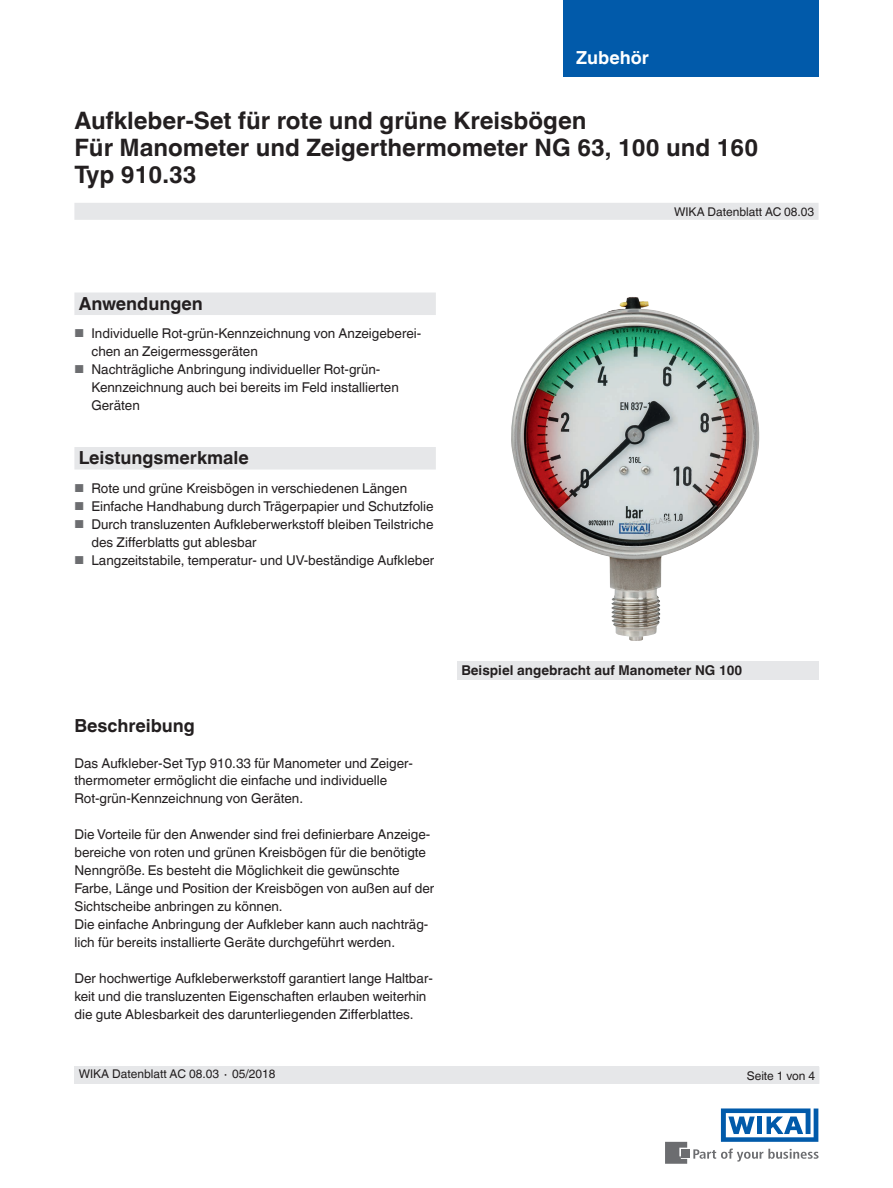
<style>
.page{position:relative;width:893px;height:1188px;background:#fff}
.page>*{position:absolute;margin:0;border:0;box-sizing:border-box;transform-origin:0 0}
.t1{font:700 24px/27px "Helvetica World";color:#231f20}
.t2{font:700 18px "Helvetica World";color:#231f20}
.t3{font:700 18px "Helvetica World";color:#fff}
.t4{font:13.5px/18px "Helvetica World";color:#231f20}
.t5{font:700 13.5px "Helvetica World";color:#231f20}
.t6{font:12px "Helvetica World";color:#231f20}
.s1{font-size:11.55px;color:#6c6d70}
</style>
<div class="page">
<svg style="left:693px;top:1149px;width:126px;height:13px"></svg>
<div style="left:682px;top:1150px;width:8px;height:8px;background:#6c6d70"></div>
<svg style="left:665px;top:1142px;width:22px;height:22px"></svg>
<svg style="left:721px;top:1108px;width:97px;height:34px"></svg>
<div style="left:563px;top:0;width:256px;height:76px;background:#015aaa"></div>
<div style="left:74px;top:203px;width:745px;height:17px;background:#e6e7e9"></div>
<div style="left:74px;top:1066px;width:745px;height:18px;background:#e6e7e9"></div>
<div style="left:74px;top:293px;width:362px;height:22px;background:#e6e7e9"></div>
<div style="left:74px;top:447px;width:362px;height:23px;background:#e6e7e9"></div>
<div style="left:457px;top:661px;width:362px;height:19px;background:#e6e7e9"></div>
<img style="left:511px;top:297px;width:249px;height:344px">
<h2 class="t3" style="left:576px;top:47px;width:74px">Zubehör</h2>
<h1 class="t1" style="left:74px;top:107px;width:685px">Aufkleber-Set für rote und grüne Kreisbögen<br>Für Manometer und Zeigerthermometer NG 63, 100 und 160<br>Typ 910.33</h1>
<h2 class="t2" style="left:79px;top:293px;width:126px">Anwendungen</h2>
<p class="t4" style="left:91px;top:325px;width:331px;text-indent:-17px"><span class="s1">■</span> Individuelle Rot-grün-Kennzeichnung von Anzeigeberei&shy;chen an Zeigermessgeräten</p>
<p class="t4" style="left:91px;top:361px;width:309px;text-indent:-17px"><span class="s1">■</span> Nachträgliche Anbringung individueller Rot-grün-<br>Kennzeichnung auch bei bereits im Feld installierten<br>Geräten</p>
<h2 class="t2" style="left:79px;top:447px;width:172px">Leistungsmerkmale</h2>
<p class="t4" style="left:74px;top:479px;width:334px"><span class="s1">■</span> Rote und grüne Kreisbögen in verschiedenen Längen</p>
<p class="t4" style="left:74px;top:497px;width:361px"><span class="s1">■</span> Einfache Handhabung durch Trägerpapier und Schutzfolie</p>
<p class="t4" style="left:91px;top:515px;width:344px;text-indent:-17px"><span class="s1">■</span> Durch transluzenten Aufkleberwerkstoff bleiben Teilstriche des Zifferblatts gut ablesbar</p>
<p class="t4" style="left:74px;top:551px;width:361px"><span class="s1">■</span> Langzeitstabile, temperatur- und UV-beständige Aufkleber</p>
<p class="t6" style="left:674px;top:204px;width:142px">WIKA Datenblatt AC 08.03</p>
<h2 class="t2" style="left:74px;top:715px;width:122px">Beschreibung</h2>
<p class="t4" style="left:74px;top:754px;width:340px">Das Aufkleber-Set Typ 910.33 für Manometer und Zeiger&shy;thermometer ermöglicht die einfache und individuelle<br>Rot-grün-Kennzeichnung von Geräten.</p>
<p class="t4" style="left:74px;top:826px;width:361px">Die Vorteile für den Anwender sind frei definierbare Anzeige&shy;bereiche von roten und grünen Kreisbögen für die benötigte Nenngröße. Es besteht die Möglichkeit die gewünschte Farbe, Länge und Position der Kreisbögen von außen auf der Sichtscheibe anbringen zu können.<br>Die einfache Anbringung der Aufkleber kann auch nachträg&shy;lich für bereits installierte Geräte durchgeführt werden.</p>
<p class="t4" style="left:74px;top:970px;width:360px">Der hochwertige Aufkleberwerkstoff garantiert lange Haltbar&shy;keit und die transluzenten Eigenschaften erlauben weiterhin die gute Ablesbarkeit des darunterliegenden Zifferblattes.</p>
<p class="t6" style="left:79px;top:1067px;width:198px">WIKA Datenblatt AC 08.03 ∙ 05/2018</p>
<p class="t5" style="left:461px;top:663px;width:283px">Beispiel angebracht auf Manometer NG 100</p>
<p class="t6" style="left:747px;top:1068px;width:70px">Seite 1 von 4</p>
</div>
